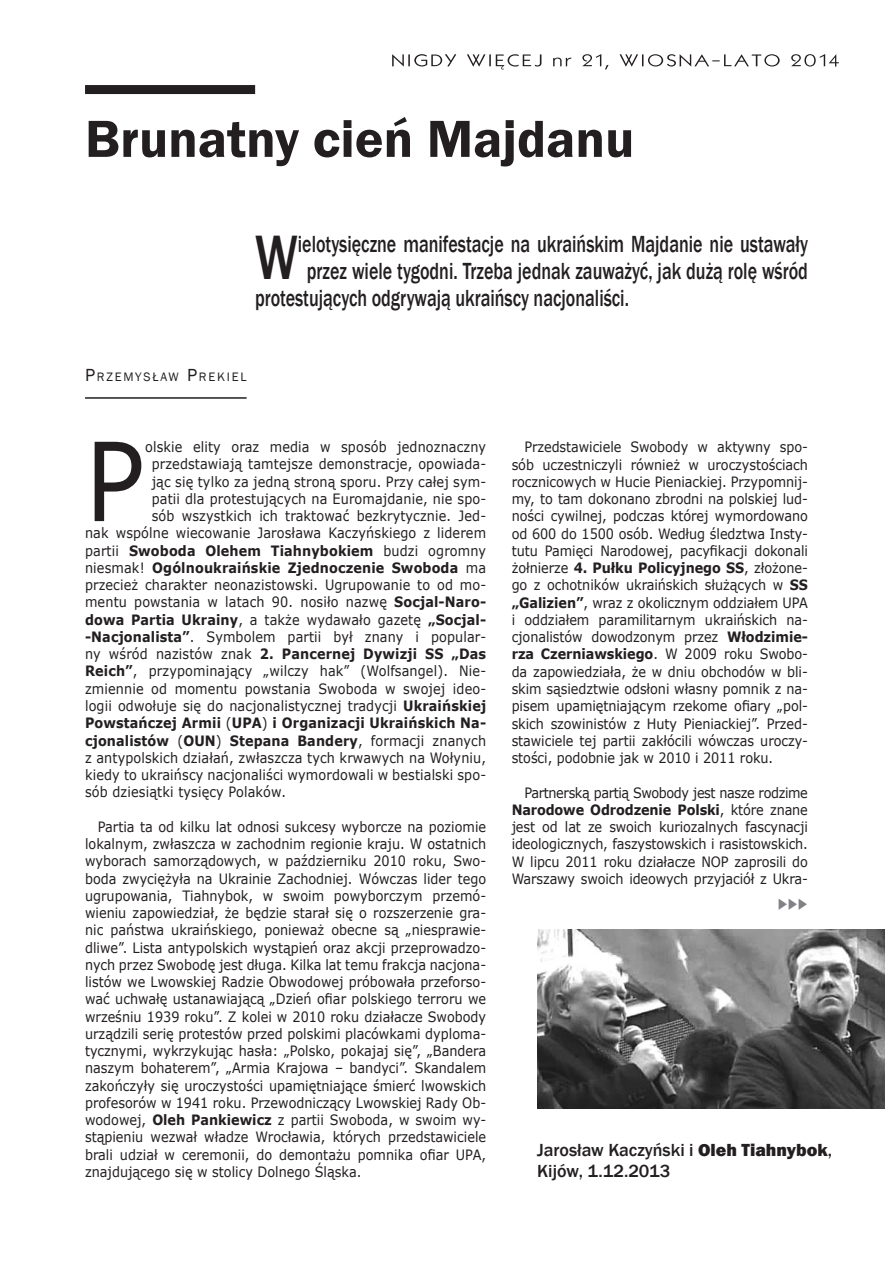
<style>
.page{position:relative;width:893px;height:1263px;background:#fff}
.page>*{position:absolute;margin:0;border:0;box-sizing:border-box;transform-origin:0 0}
.t1{font:109.05px "Verdana";color:#231f20;scale:.9 1}
.t2{font:500 64.5px "Franklin Gothic";color:#231f20;scale:.75 1}
.t3{font:600 54px "Franklin Gothic";color:#231f20}
.t4{font:500 24px "Franklin Gothic";color:#231f20;scale:.75 1}
.t5{font:500 18px/21px "Franklin Gothic";color:#231f20}
.t6{font:14.25px/17.2px "Verdana";letter-spacing:.01em;color:#231f20;text-align:justify;scale:.9 1}
.t7{font:700 14.25px "Verdana";letter-spacing:.01em;color:#231f20;scale:.9 1}
.t8{font:13.5px "Wingdings 3";color:#808285;scale:.85 1}
.t9{font:12.6px "Franklin Gothic";letter-spacing:.145em;color:#231f20}
.s1{font-size:18px}
.s2{font-weight:400}
.s3{font-weight:700}
.s4{font-weight:800}
</style>
<div class="page">
<svg style="left:392px;top:54px;width:447px;height:15px"></svg>
<div style="left:85px;top:85px;width:170px;height:9px;background:#231f20"></div>
<hr style="left:85px;top:397px;width:162px;height:2px;background:#231f20">
<img style="left:537px;top:930px;width:348px;height:179px">
<p class="t3" style="left:85px;top:106px;width:551px">Brunatny cień Majdanu</p>
<p class="t2" style="left:255px;top:218px;width:58px">W</p>
<p class="t4" style="left:298px;top:230px;width:682px">ielotysięczne manifestacje na ukraińskim Majdanie nie ustawały</p>
<p class="t4" style="left:307px;top:257px;width:670px">przez wiele tygodni. Trzeba jednak zauważyć, jak dużą rolę wśród</p>
<p class="t4" style="left:255px;top:284px;width:500px">protestujących odgrywają ukraińscy nacjonaliści.</p>
<p class="t9" style="left:85px;top:369px;width:163px"><span class="s1">P</span>RZEMYSŁAW <span class="s1">P</span>REKIEL</p>
<p class="t1" style="left:85px;top:406px;width:67px">P</p>
<p class="t6" style="left:145px;top:438px;width:380px">olskie elity oraz media w sposób jednoznaczny</p>
<p class="t6" style="left:152px;top:455px;width:373px">przedstawiają tamtejsze demonstracje, opowiada-</p>
<p class="t6" style="left:152px;top:473px;width:373px">jąc się tylko za jedną stroną sporu. Przy całej sym-</p>
<p class="t6" style="left:152px;top:490px;width:373px">patii dla protestujących na Euromajdanie, nie spo-</p>
<p class="t6" style="left:152px;top:507px;width:373px">sób wszystkich ich traktować bezkrytycznie. Jed-</p>
<p class="t6" style="left:85px;top:524px;width:447px">nak wspólne wiecowanie Jarosława Kaczyńskiego z liderem</p>
<p class="t7" style="left:85px;top:540px;width:447px"><span class="s2">partii</span> Swoboda Olehem Tiahnybokiem <span class="s2">budzi ogromny</span></p>
<p class="t7" style="left:85px;top:558px;width:447px"><span class="s2">niesmak!</span> Ogólnoukraińskie Zjednoczenie Swoboda <span class="s2">ma</span></p>
<p class="t6" style="left:85px;top:576px;width:447px">przecież charakter neonazistowski. Ugrupowanie to od mo-</p>
<p class="t6" style="left:85px;top:593px;width:447px">mentu powstania w latach 90. nosiło nazwę <span class="s3">Socjal-Naro-</span></p>
<p class="t7" style="left:85px;top:609px;width:447px">dowa Partia Ukrainy<span class="s2">, a także wydawało gazetę</span> „Socjal-</p>
<p class="t6" style="left:85px;top:628px;width:447px"><span class="s3">-Nacjonalista”</span>. Symbolem partii był znany i popular-</p>
<p class="t7" style="left:85px;top:644px;width:447px"><span class="s2">ny wśród nazistów znak</span> 2. Pancernej Dywizji SS „Das</p>
<p class="t6" style="left:85px;top:662px;width:447px"><span class="s3">Reich”</span>, przypominający „wilczy hak” (Wolfsangel). Nie-</p>
<p class="t6" style="left:85px;top:680px;width:447px">zmiennie od momentu powstania Swoboda w swojej ideo-</p>
<p class="t6" style="left:85px;top:697px;width:447px">logii odwołuje się do nacjonalistycznej tradycji <span class="s3">Ukraińskiej</span></p>
<p class="t7" style="left:85px;top:713px;width:447px">Powstańczej Armii <span class="s2">(</span>UPA<span class="s2">)</span> i Organizacji Ukraińskich Na-</p>
<p class="t7" style="left:85px;top:730px;width:447px">cjonalistów <span class="s2">(</span>OUN<span class="s2">)</span> Stepana Bandery<span class="s2">, formacji znanych</span></p>
<p class="t6" style="left:85px;top:749px;width:447px">z antypolskich działań, zwłaszcza tych krwawych na Wołyniu,</p>
<p class="t6" style="left:85px;top:766px;width:447px">kiedy to ukraińscy nacjonaliści wymordowali w bestialski spo-</p>
<p class="t6" style="left:85px;top:783px;width:225px">sób dziesiątki tysięcy Polaków.</p>
<p class="t6" style="left:85px;top:818px;width:447px;text-indent:13px">Partia ta od kilku lat odnosi sukcesy wyborcze na poziomie lokalnym, zwłaszcza w zachodnim regionie kraju. W ostatnich wyborach samorządowych, w październiku 2010 roku, Swo&shy;boda zwyciężyła na Ukrainie Zachodniej. Wówczas lider tego ugrupowania, Tiahnybok, w swoim powyborczym przemó&shy;wieniu zapowiedział, że będzie starał się o rozszerzenie gra&shy;nic państwa ukraińskiego, ponieważ obecne są „niesprawie&shy;dliwe”. Lista antypolskich wystąpień oraz akcji przeprowadzo&shy;nych przez Swobodę jest długa. Kilka lat temu frakcja nacjona&shy;listów we Lwowskiej Radzie Obwodowej próbowała przeforso&shy;wać uchwałę ustanawiającą „Dzień ofiar polskiego terroru we wrześniu 1939 roku”. Z kolei w 2010 roku działacze Swobody urządzili serię protestów przed polskimi placówkami dyploma&shy;tycznymi, wykrzykując hasła: „Polsko, pokajaj się”, „Bandera naszym bohaterem”, „Armia Krajowa – bandyci”. Skandalem zakończyły się uroczystości upamiętniające śmierć lwowskich profesorów w 1941 roku. Przewodniczący Lwowskiej Rady Ob&shy;wodowej, <span class="s3">Oleh Pankiewicz</span> z partii Swoboda, w swoim wy&shy;stąpieniu wezwał władze Wrocławia, których przedstawiciele brali udział w ceremonii, do demontażu pomnika ofiar UPA, znajdującego się w stolicy Dolnego Śląska.</p>
<p class="t6" style="left:512px;top:438px;width:331px;text-indent:13px">Przedstawiciele Swobody w aktywny spo&shy;sób uczestniczyli również w uroczystościach rocznicowych w Hucie Pieniackiej. Przypomnij&shy;my, to tam dokonano zbrodni na polskiej lud&shy;ności cywilnej, podczas której wymordowano od 600 do 1500 osób. Według śledztwa Insty&shy;tutu Pamięci Narodowej, pacyfikacji dokonali żołnierze <span class="s3">4. Pułku Policyjnego SS</span>, złożone&shy;go z ochotników ukraińskich służących w <span class="s3">SS „Galizien”</span>, wraz z okolicznym oddziałem UPA i oddziałem paramilitarnym ukraińskich na&shy;cjonalistów dowodzonym przez <span class="s3">Włodzimie&shy;rza Czerniawskiego</span>. W 2009 roku Swobo&shy;da zapowiedziała, że w dniu obchodów w bli&shy;skim sąsiedztwie odsłoni własny pomnik z na&shy;pisem upamiętniającym rzekome ofiary „pol&shy;skich szowinistów z Huty Pieniackiej”. Przed&shy;stawiciele tej partii zakłócili wówczas uroczy&shy;stości, podobnie jak w 2010 i 2011 roku.</p>
<p class="t6" style="left:512px;top:783px;width:331px;text-indent:13px">Partnerską partią Swobody jest nasze rodzime <span class="s3">Narodowe Odrodzenie Polski</span>, które znane jest od lat ze swoich kuriozalnych fascynacji ideologicznych, faszystowskich i rasistowskich.<br>W lipcu 2011 roku działacze NOP zaprosili do Warszawy swoich ideowych przyjaciół z Ukra-</p>
<p class="t8" style="left:778px;top:897px;width:37px">◆◆◆</p>
<p class="t5" style="left:537px;top:1139px;width:296px">Jarosław Kaczyński i <span class="s4">Oleh Tiahnybok</span>,<br>Kijów, 1.12.2013</p>
</div>
